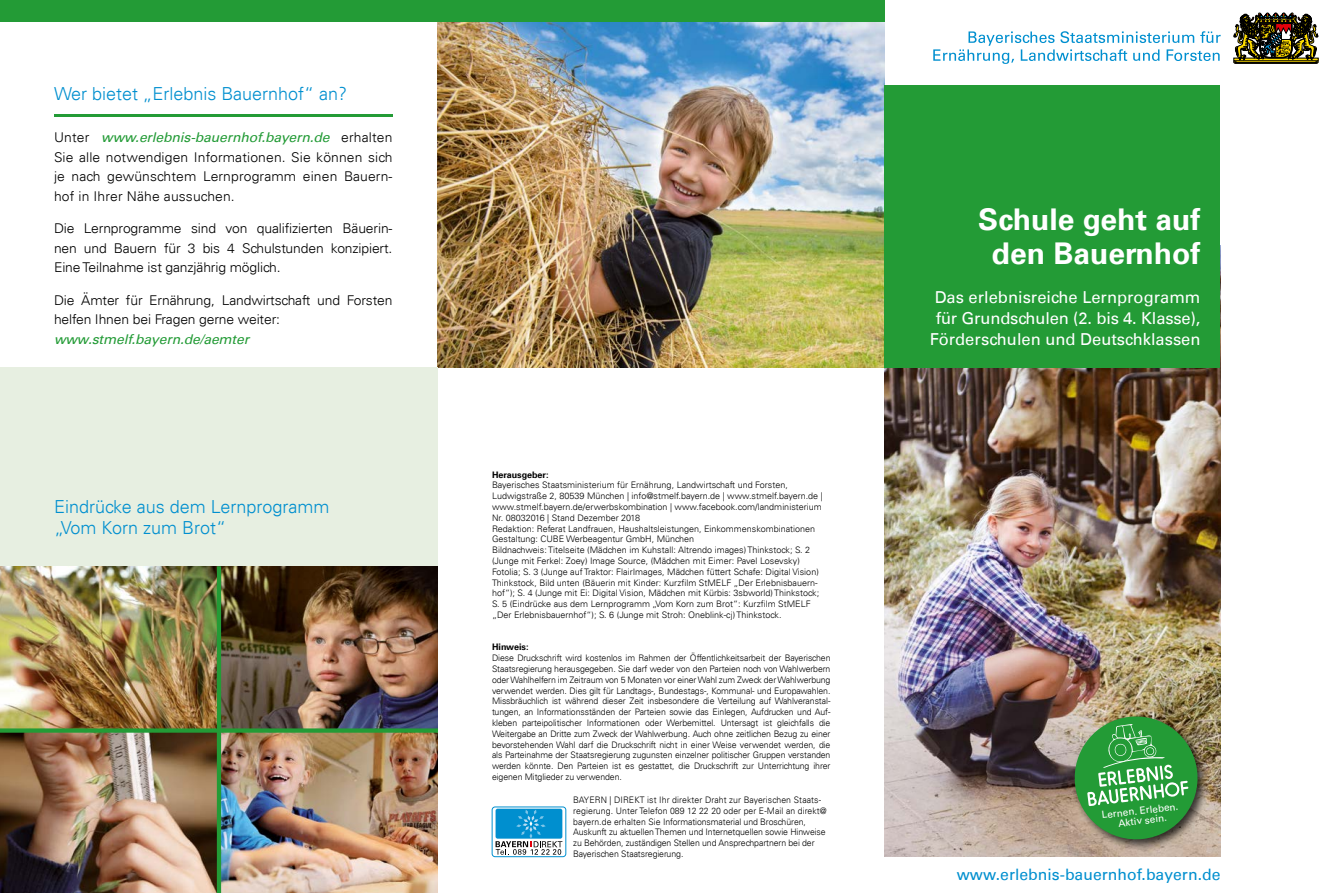
<style>
.page{position:relative;width:1331px;height:893px;background:#fff}
.page>*{position:absolute;margin:0;border:0;box-sizing:border-box;transform-origin:0 0}
.t1{font:700 30px/34.5px "Univers";color:#fff;text-align:center}
.t2{font:300 18px/21.6px "Univers";color:#008fcf}
.t3{font:16.5px/21px "Univers";color:#fff;text-align:center}
.www{font:15.75px "Univers";color:#008fcf}
.Fließtext{font:300 13.5px/19.5px "Univers";letter-spacing:-.01em;color:#000;text-align:justify}
.Fließtext-2{font:italic 13.5px "Univers";letter-spacing:-.01em;color:#239b36}
.t4{font:9.9px/9.9px "Univers LT";color:#fff;text-align:center}
.Impressum_6_Punkt{font:300 9px/10.8px "Univers";letter-spacing:-.01em;color:#000;text-align:justify}
.Impressum{font:300 9px/10.8px "Univers";color:#000}
.Bayern_direkt{font:300 9px/10.8px "Univers";letter-spacing:-.01em;color:#000}
.Impressum-2{font:700 9px "Univers";color:#000}
.s1{font-weight:400;font-style:italic;color:#239b36}
</style>
<div class="page">
<img style="left:438px;top:21px;width:446px;height:347px">
<img style="left:884px;top:368px;width:336px;height:489px">
<svg style="left:933px;top:31px;width:288px;height:33px"></svg>
<div style="left:1234px;top:60px;width:84px;height:4px;border:1px solid #000;border-radius:2px"></div>
<svg style="left:1233px;top:13px;width:85px;height:50px;background:#5f5633"></svg>
<div style="left:884px;top:85px;width:336px;height:283px;background:#239b36"></div>
<div style="left:0;top:0;width:884px;height:21px;background:#239b36"></div>
<hr style="left:54px;top:114px;width:338px;height:2px;background:#239b36">
<img style="left:0;top:733px;width:217px;height:160px">
<img style="left:221px;top:733px;width:217px;height:160px">
<img style="left:0;top:566px;width:217px;height:162px">
<img style="left:221px;top:566px;width:217px;height:162px">
<div style="left:0;top:368px;width:438px;height:198px;background:#e7efe1"></div>
<hr style="left:217px;top:566px;width:4px;height:327px;background:#239b36">
<div style="left:0;top:728px;width:438px;height:5px;background:#239b36"></div>
<div style="left:1071px;top:713px;width:139px;height:139px;background:#000;opacity:.75"></div>
<svg style="left:1071px;top:713px;width:130px;height:130px;background:#599e59"></svg>
<svg style="left:492px;top:807px;width:74px;height:50px"></svg>
<div style="left:492px;top:807px;width:74px;height:50px;border:1px solid #008fcf;border-radius:3px"></div>
<div style="left:496px;top:809px;width:66px;height:30px;background:#008fcf;border-radius:2px"></div>
<svg style="left:496px;top:810px;width:66px;height:45px"></svg>
<h3 class="t2" style="left:54px;top:83px;width:295px">Wer bietet „Erlebnis Bauernhof“ an?</h3>
<p class="Fließtext" style="left:54px;top:128px;width:340px">Unter <span class="s1">www.erlebnis-bauernhof.bayern.de</span> erhalten Sie alle notwendigen Informationen. Sie können sich je nach gewünschtem Lernprogramm einen Bauern&shy;hof in Ihrer Nähe aussuchen.</p>
<p class="Fließtext" style="left:54px;top:219px;width:340px">Die Lernprogramme sind von qualifizierten Bäuerin&shy;nen und Bauern für 3 bis 4 Schulstunden konzipiert.<br>Eine Teilnahme ist ganzjährig möglich.</p>
<p class="Fließtext" style="left:54px;top:290px;width:340px">Die Ämter für Ernährung, Landwirtschaft und Forsten helfen Ihnen bei Fragen gerne weiter:</p>
<p class="Fließtext-2" style="left:54px;top:331px;width:197px">www.stmelf.bayern.de/aemter</p>
<h3 class="t2" style="left:54px;top:495px;width:277px">Eindrücke aus dem Lernprogramm „Vom Korn zum Brot“</h3>
<p class="Impressum-2" style="left:492px;top:469px;width:58px">Herausgeber:</p>
<p class="Impressum" style="left:492px;top:480px;width:297px">Bayerisches Staatsministerium für Ernährung, Landwirtschaft und Forsten,</p>
<p class="Impressum" style="left:492px;top:491px;width:332px">Ludwigstraße 2, 80539 München | info@stmelf.bayern.de | www.stmelf.bayern.de | www.stmelf.bayern.de/erwerbskombination | www.facebook.com/landministerium</p>
<p class="Impressum" style="left:492px;top:512px;width:150px">Nr. 08032016 | Stand Dezember 2018</p>
<p class="Impressum" style="left:492px;top:523px;width:325px">Redaktion: Referat Landfrauen, Haushaltsleistungen, Einkommenskombinationen</p>
<p class="Impressum" style="left:492px;top:534px;width:204px">Gestaltung: CUBE Werbeagentur GmbH, München</p>
<p class="Impressum" style="left:492px;top:545px;width:329px">Bildnachweis: Titelseite (Mädchen im Kuhstall: Altrendo images) Thinkstock; S. 2 (Junge mit Ferkel: Zoey) Image Source, (Mädchen mit Eimer: Pavel Losevsky)<br>Fotolia; S. 3 (Junge auf Traktor: FlairImages, Mädchen füttert Schafe: Digital Vision)<br>Thinkstock, Bild unten (Bäuerin mit Kinder: Kurzfilm StMELF „Der Erlebnisbauern&shy;hof“); S. 4 (Junge mit Ei: Digital Vision, Mädchen mit Kürbis: 3sbworld) Thinkstock; S. 5 (Eindrücke aus dem Lernprogramm „Vom Korn zum Brot“: Kurzfilm StMELF „Der Erlebnisbauernhof“); S. 6 (Junge mit Stroh: Oneblink-cj) Thinkstock.</p>
<p class="Impressum-2" style="left:492px;top:642px;width:38px">Hinweis:</p>
<p class="Impressum_6_Punkt" style="left:492px;top:653px;width:340px">Diese Druckschrift wird kostenlos im Rahmen der Öffentlichkeitsarbeit der Bayerischen Staatsregierung herausgegeben. Sie darf weder von den Parteien noch von Wahlwerbern oder Wahlhelfern im Zeitraum von 5 Monaten vor einer Wahl zum Zweck der Wahlwerbung verwendet werden. Dies gilt für Landtags-, Bundestags-, Kommunal- und Europawahlen.<br>Missbräuchlich ist während dieser Zeit insbesondere die Verteilung auf Wahlveranstal&shy;tungen, an Informationsständen der Parteien sowie das Einlegen, Aufdrucken und Auf&shy;kleben parteipolitischer Informationen oder Werbemittel. Untersagt ist gleichfalls die Weitergabe an Dritte zum Zweck der Wahlwerbung. Auch ohne zeitlichen Bezug zu einer bevorstehenden Wahl darf die Druckschrift nicht in einer Weise verwendet werden, die als Parteinahme der Staatsregierung zugunsten einzelner politischer Gruppen verstanden werden könnte. Den Parteien ist es gestattet, die Druckschrift zur Unterrichtung ihrer eigenen Mitglieder zu verwenden.</p>
<p class="Bayern_direkt" style="left:573px;top:794px;width:255px">BAYERN | DIREKT ist Ihr direkter Draht zur Bayerischen Staats&shy;regierung. Unter Telefon 089 12 22 20 oder per E-Mail an direkt@ bayern.de erhalten Sie Informationsmaterial und Broschüren, Auskunft zu aktuellen Themen und Internetquellen sowie Hinweise zu Behörden, zuständigen Stellen und Ansprechpartnern bei der Bayerischen Staatsregierung.</p>
<h1 class="t1" style="left:978px;top:202px;width:224px">Schule geht auf den Bauernhof</h1>
<h2 class="t3" style="left:930px;top:286px;width:272px">Das erlebnisreiche Lernprogramm für Grundschulen (2. bis 4. Klasse),<br>Förderschulen und Deutschklassen</h2>
<p class="t4" style="left:1101px;top:810px;width:78px;rotate:-6deg">Lernen. Erleben.<br>Aktiv sein.</p>
<p class="www" style="left:957px;top:865px;width:265px">www.erlebnis-bauernhof.bayern.de</p>
</div>
